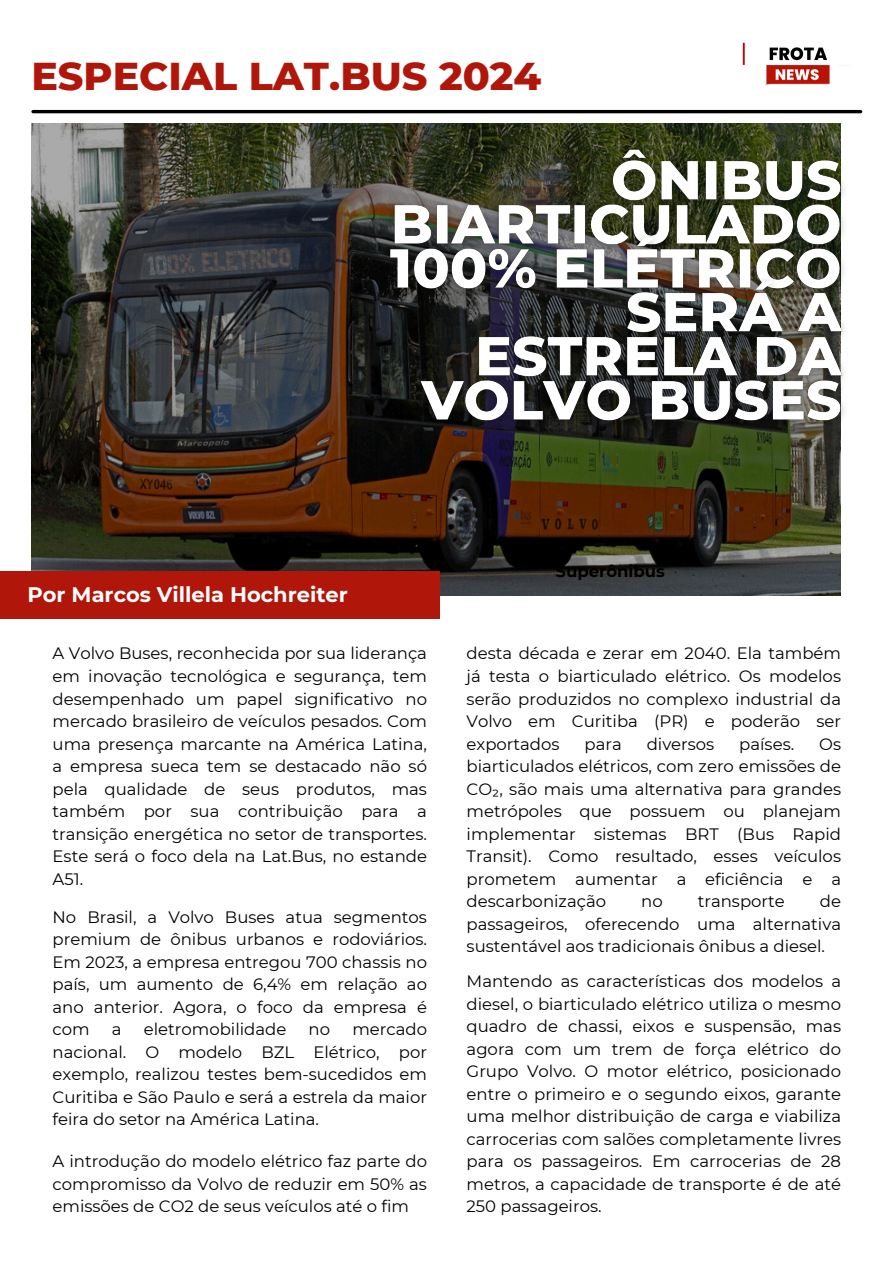
<style>
.page{position:relative;width:894px;height:1264px;background:#fff}
.page>*{position:absolute;margin:0;border:0;box-sizing:border-box;transform-origin:0 0}
.t1{font:800 39.6px "Montserrat";color:#b01609}
.t2{font:700 21px "Montserrat";color:#fff}
.t3{font:16.5px/22.5px "Montserrat";color:#000;text-align:justify}
.t4{font:700 16.5px "Montserrat";color:#000}
</style>
<div class="page">
<img style="left:31px;top:124px;width:809px;height:471px">
<div style="left:0;top:571px;width:439px;height:48px;background:#b01609"></div>
<hr style="left:33px;top:110px;width:827px;height:3px;background:#000">
<img style="left:702px;top:42px;width:161px;height:70px">
<img style="left:376px;top:137px;width:468px;height:300px">
<h3 class="t1" style="left:31px;top:51px;width:511px">ESPECIAL LAT.BUS 2024</h3>
<h2 class="t2" style="left:27px;top:582px;width:322px">Por Marcos Villela Hochreiter</h2>
<p class="t4" style="left:555px;top:561px;width:111px">Superônibus</p>
<h4 class="t3" style="left:53px;top:642px;width:376px">A Volvo Buses, reconhecida por sua liderança em inovação tecnológica e segurança, tem desempenhado um papel significativo no mercado brasileiro de veículos pesados. Com uma presença marcante na América Latina, a empresa sueca tem se destacado não só pela qualidade de seus produtos, mas também por sua contribuição para a transição energética no setor de transportes.<br>Este será o foco dela na Lat.Bus, no estande A51.</h4>
<p class="t3" style="left:53px;top:905px;width:376px">No Brasil, a Volvo Buses atua segmentos premium de ônibus urbanos e rodoviários.<br>Em 2023, a empresa entregou 700 chassis no país, um aumento de 6,4% em relação ao ano anterior. Agora, o foco da empresa é com</p>
<p class="t3" style="left:53px;top:1017px;width:376px;text-indent:300px">mercado nacional. O modelo BZL Elétrico, por exemplo, realizou testes bem-sucedidos em Curitiba e São Paulo e será a estrela da maior feira do setor na América Latina.</p>
<p class="t3" style="left:53px;top:1150px;width:376px">A introdução do modelo elétrico faz parte do compromisso da Volvo de reduzir em 50% as emissões de CO2 de seus veículos até o fim</p>
<p class="t3" style="left:112px;top:1017px;width:11px">a</p>
<p class="t3" style="left:144px;top:1017px;width:144px">eletromobilidade</p>
<p class="t3" style="left:308px;top:1017px;width:23px">no</p>
<p class="t3" style="left:466px;top:642px;width:376px">desta década e zerar em 2040. Ela também já testa o biarticulado elétrico. Os modelos serão produzidos no complexo industrial da Volvo em Curitiba (PR) e poderão ser exportados</p>
<p class="t3" style="left:584px;top:732px;width:39px">para</p>
<p class="t3" style="left:646px;top:732px;width:69px">diversos</p>
<p class="t3" style="left:739px;top:732px;width:56px">países.</p>
<p class="t3" style="left:466px;top:732px;width:376px;text-indent:352px">Os biarticulados elétricos, com zero emissões de CO₂, são mais uma alternativa para grandes metrópoles que possuem ou planejam implementar sistemas BRT (Bus Rapid Transit). Como resultado, esses veículos prometem aumentar a eficiência e a descarbonização</p>
<p class="t3" style="left:466px;top:890px;width:376px;text-indent:353px">de passageiros, oferecendo uma alternativa sustentável aos tradicionais ônibus a diesel.</p>
<p class="t3" style="left:641px;top:890px;width:23px">no</p>
<p class="t3" style="left:697px;top:890px;width:89px">transporte</p>
<p class="t3" style="left:466px;top:970px;width:376px">Mantendo as características dos modelos a diesel, o biarticulado elétrico utiliza o mesmo quadro de chassi, eixos e suspensão, mas agora com um trem de força elétrico do Grupo Volvo. O motor elétrico, posicionado entre o primeiro e o segundo eixos, garante uma melhor distribuição de carga e viabiliza carrocerias com salões completamente livres para os passageiros. Em carrocerias de 28 metros, a capacidade de transporte é de até 250 passageiros.</p>
</div>
